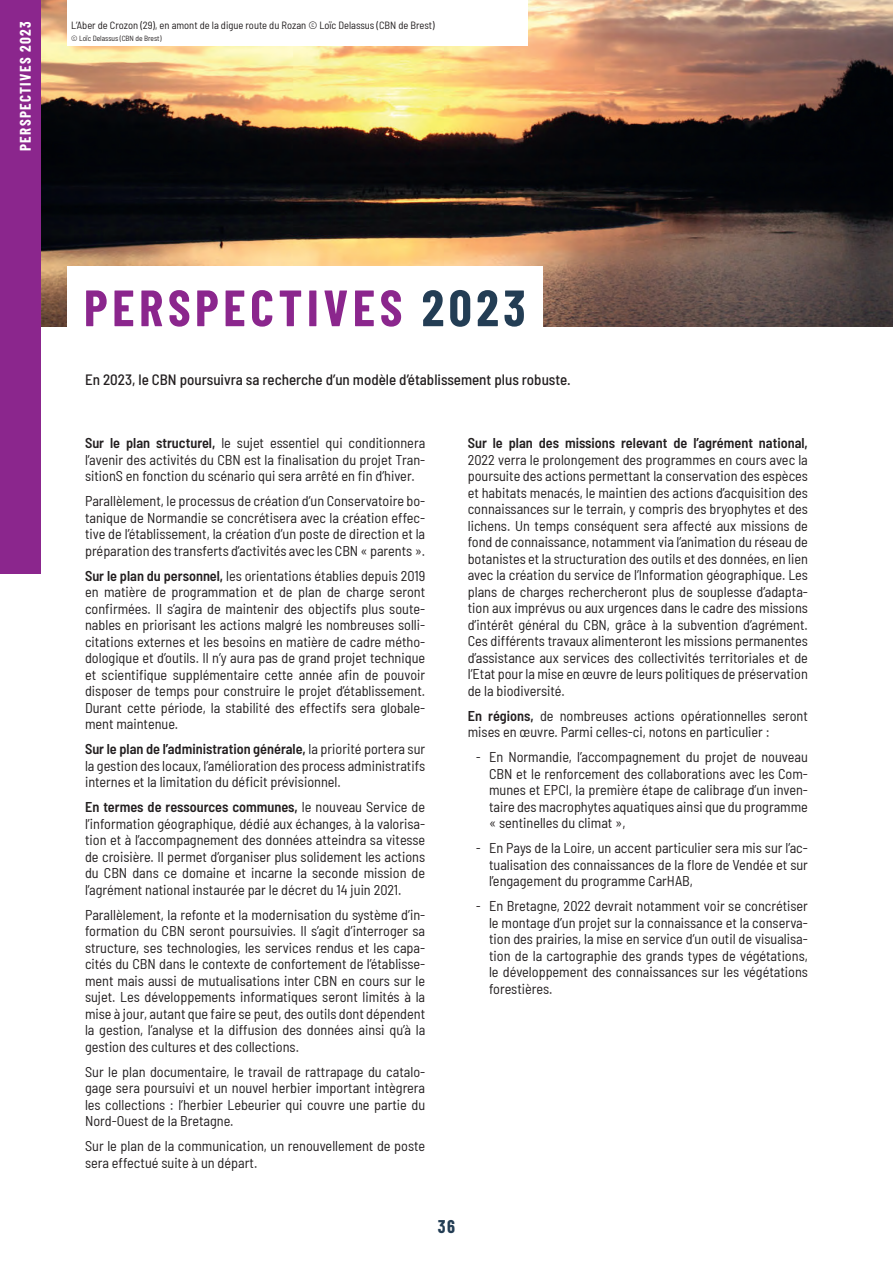
<style>
.page{position:relative;width:893px;height:1263px;background:#fff}
.page>*{position:absolute;margin:0;border:0;box-sizing:border-box;transform-origin:0 0}
.t1{font:700 51px "Barlow Condensed";letter-spacing:.09em;color:#8b268d}
.t2{font:700 18px "Barlow Condensed";color:#233d54}
.t3{font:500 semi-condensed 15px "Barlow";color:#231f20}
.t4{font:700 15px "Barlow Condensed";letter-spacing:.09em;color:#fff}
.t5{font:semi-condensed 14.25px/16.5px "Barlow";color:#231f20;text-align:justify}
.t6{font:600 semi-condensed 14.25px "Barlow";color:#231f20}
.t7{font:semi-condensed 10.5px "Barlow";color:#231f20}
.t8{font:semi-condensed 7.5px "Barlow";color:#231f20}
.s1{color:#233d54}
.s2{font-weight:600}
.s3{font-family:"Barlow Condensed";font-stretch:normal}
</style>
<div class="page">
<img style="left:40px;top:0;width:853px;height:326px">
<div style="left:67px;top:267px;width:475px;height:76px;background:#fff"></div>
<div style="left:0;top:0;width:40px;height:574px;background:#8b268d"></div>
<div style="left:67px;top:0;width:460px;height:46px;background:#fff"></div>
<p class="t4" style="left:15px;top:151px;width:131px;rotate:-90deg">PERSPECTIVES 2023</p>
<p class="t7" style="left:71px;top:18px;width:365px">L’Aber de Crozon (29), en amont de la digue route du Rozan © Loïc Delassus (CBN de Brest)</p>
<p class="t8" style="left:71px;top:33px;width:92px">© Loïc Delassus (CBN de Brest)</p>
<h1 class="t1" style="left:84px;top:272px;width:443px">PERSPECTIVES <span class="s1">2023</span></h1>
<p class="t3" style="left:85px;top:369px;width:487px">En 2023, le CBN poursuivra sa recherche d’un modèle d’établissement plus robuste.</p>
<p class="t5" style="left:85px;top:434px;width:342px"><span class="s2">Sur le plan structurel,</span> le sujet essentiel qui conditionnera l’avenir des activités du CBN est la finalisation du projet Tran&shy;sitionS en fonction du scénario qui sera arrêté en fin d’hiver.</p>
<p class="t5" style="left:85px;top:492px;width:342px">Parallèlement, le processus de création d’un Conservatoire bo&shy;tanique de Normandie se concrétisera avec la création effec&shy;tive de l’établissement, la création d’un poste de direction et la préparation des transferts d’activités avec les CBN « parents ».</p>
<p class="t5" style="left:85px;top:566px;width:342px"><span class="s2">Sur le plan du personnel,</span> les orientations établies depuis 2019 en matière de programmation et de plan de charge seront confirmées. Il s’agira de maintenir des objectifs plus soute&shy;nables en priorisant les actions malgré les nombreuses solli&shy;citations externes et les besoins en matière de cadre métho&shy;dologique et d’outils. Il n’y aura pas de grand projet technique et scientifique supplémentaire cette année afin de pouvoir disposer de temps pour construire le projet d’établissement.<br>Durant cette période, la stabilité des effectifs sera globale&shy;ment maintenue.</p>
<p class="t5" style="left:85px;top:740px;width:342px"><span class="s2">Sur le plan de l’administration générale,</span> la priorité portera sur la gestion des locaux, l’amélioration des process administratifs internes et la limitation du déficit prévisionnel.</p>
<p class="t5" style="left:85px;top:798px;width:342px"><span class="s2">En termes de ressources communes,</span> le nouveau Service de l’information géographique, dédié aux échanges, à la valorisa&shy;tion et à l’accompagnement des données atteindra sa vitesse de croisière. Il permet d’organiser plus solidement les actions du CBN dans ce domaine et incarne la seconde mission de l’agrément national instaurée par le décret du 14 juin 2021.</p>
<p class="t5" style="left:85px;top:905px;width:342px">Parallèlement, la refonte et la modernisation du système d’in&shy;formation du CBN seront poursuivies. Il s’agit d’interroger sa structure, ses technologies, les services rendus et les capa&shy;cités du CBN dans le contexte de confortement de l’établisse&shy;ment mais aussi de mutualisations inter CBN en cours sur le sujet. Les développements informatiques seront limités à la mise à jour, autant que faire se peut, des outils dont dépendent la gestion, l’analyse et la diffusion des données ainsi qu’à la gestion des cultures et des collections.</p>
<p class="t5" style="left:85px;top:1062px;width:342px">Sur le plan documentaire, le travail de rattrapage du catalo&shy;gage sera poursuivi et un nouvel herbier important intègrera les collections : l’herbier Lebeurier qui couvre une partie du Nord-Ouest de la Bretagne.</p>
<p class="t5" style="left:85px;top:1137px;width:342px">Sur le plan de la communication, un renouvellement de poste sera effectué suite à un départ.</p>
<p class="t6" style="left:468px;top:433px;width:342px">Sur le plan des missions relevant de l’agrément national,</p>
<p class="t5" style="left:468px;top:450px;width:342px">2022 verra le prolongement des programmes en cours avec la poursuite des actions permettant la conservation des espèces et habitats menacés, le maintien des actions d’acquisition des connaissances sur le terrain, y compris des bryophytes et des lichens. Un temps conséquent sera affecté aux missions de fond de connaissance, notamment via l’animation du réseau de botanistes et la structuration des outils et des données, en lien avec la création du service de l’Information géographique. Les plans de charges rechercheront plus de souplesse d’adapta&shy;tion aux imprévus ou aux urgences dans le cadre des missions d’intérêt général du CBN, grâce à la subvention d’agrément.<br>Ces différents travaux alimenteront les missions permanentes d’assistance aux services des collectivités territoriales et de l’Etat pour la mise en œuvre de leurs politiques de préservation de la biodiversité.</p>
<p class="t5" style="left:468px;top:706px;width:342px"><span class="s2">En régions,</span> de nombreuses actions opérationnelles seront mises en œuvre. Parmi celles-ci, notons en particulier :</p>
<p class="t5" style="left:489px;top:748px;width:320px;text-indent:-13px"><span class="s3">-</span> En Normandie, l’accompagnement du projet de nouveau CBN et le renforcement des collaborations avec les Com&shy;munes et EPCI, la première étape de calibrage d’un inven&shy;taire des macrophytes aquatiques ainsi que du programme « sentinelles du climat »,</p>
<p class="t5" style="left:489px;top:839px;width:320px;text-indent:-13px"><span class="s3">-</span> En Pays de la Loire, un accent particulier sera mis sur l’ac&shy;tualisation des connaissances de la flore de Vendée et sur l’engagement du programme CarHAB,</p>
<p class="t5" style="left:489px;top:897px;width:320px;text-indent:-13px"><span class="s3">-</span> En Bretagne, 2022 devrait notamment voir se concrétiser le montage d’un projet sur la connaissance et la conserva&shy;tion des prairies, la mise en service d’un outil de visualisa&shy;tion de la cartographie des grands types de végétations, le développement des connaissances sur les végétations forestières.</p>
<p class="t2" style="left:438px;top:1213px;width:19px">36</p>
</div>
